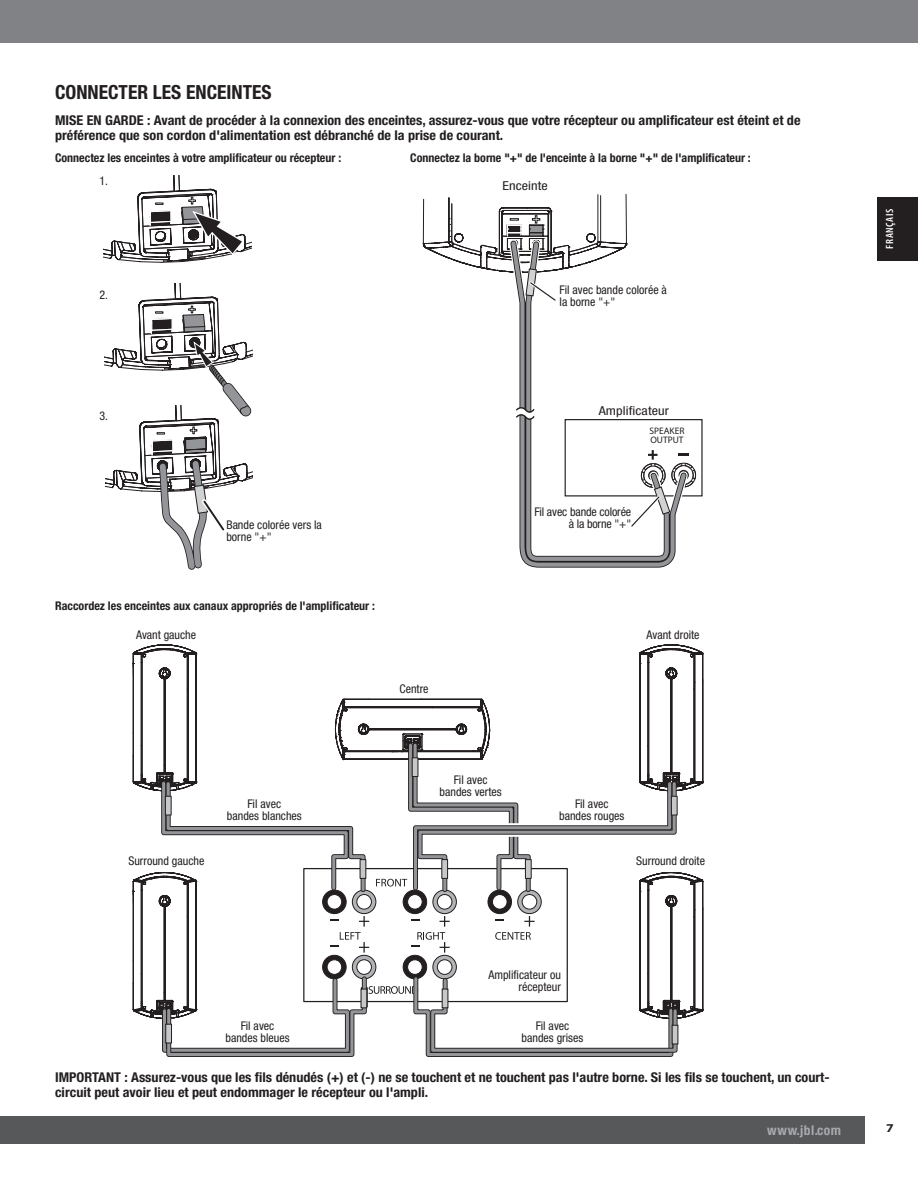
<style>
.page{position:relative;width:918px;height:1188px;background:#fff}
.page>*{position:absolute;margin:0;border:0;box-sizing:border-box;transform-origin:0 0}
.t1{font:700 condensed 19.5px "Helvetica Neue";color:#231f20}
.t2{font:700 condensed 13.5px/15px "Helvetica Neue";color:#231f20;scale:1.05 1}
.t3{font:700 condensed 13.5px "Helvetica Neue";letter-spacing:.04em;color:#a8a9ad}
.t4{font:condensed 12.3px "Helvetica Neue";letter-spacing:.005em;color:#231f20;scale:1.15 1}
.t5{font:condensed 12px/12px "Helvetica Neue";color:#231f20;text-align:center}
.t6{font:700 condensed 12px "Helvetica Neue";color:#231f20}
.t7{font:700 12px "Myriad Pro";color:#262324;scale:1.15 1}
.t8{font:600 condensed 10.5px "Myriad Pro";letter-spacing:.04em;color:#fff;scale:1.07 1}
.t9{font:700 condensed 9.45px/9.4px "Helvetica Neue LT Std";color:#231f20}
</style>
<div class="page">
<div style="left:0;top:1116px;width:864px;height:27px;background:#57585a"></div>
<div style="left:0;top:0;width:918px;height:43px;background:#808285"></div>
<div style="left:877px;top:197px;width:41px;height:64px;background:#231f20"></div>
<svg style="left:104px;top:176px;width:149px;height:394px"></svg>
<svg style="left:519px;top:243px;width:170px;height:325px"></svg>
<svg style="left:516px;top:406px;width:20px;height:16px"></svg>
<svg style="left:423px;top:194px;width:204px;height:110px"></svg>
<svg style="left:628px;top:450px;width:68px;height:80px"></svg>
<svg style="left:133px;top:645px;width:570px;height:412px"></svg>
<svg style="left:442px;top:989px;width:6px;height:19px"></svg>
<svg style="left:412px;top:758px;width:6px;height:19px"></svg>
<svg style="left:165px;top:796px;width:6px;height:19px"></svg>
<svg style="left:671px;top:796px;width:6px;height:19px"></svg>
<svg style="left:525px;top:859px;width:6px;height:20px"></svg>
<svg style="left:442px;top:859px;width:6px;height:20px"></svg>
<svg style="left:360px;top:859px;width:6px;height:20px"></svg>
<svg style="left:672px;top:1025px;width:6px;height:19px"></svg>
<h1 class="t1" style="left:55px;top:81px;width:22px">CONNE</h1>
<h1 class="t1" style="left:108px;top:81px;width:22px">CTER</h1>
<h1 class="t1" style="left:153px;top:81px;width:75px">LES ENCEINTES</h1>
<p class="t2" style="left:55px;top:113px;width:8px">MISE</p>
<p class="t2" style="left:87px;top:113px;width:34px">EN GARDE</p>
<p class="t2" style="left:55px;top:113px;width:712px;text-indent:92px">: Avant de procéder à la connexion des enceintes, assurez-vous que votre récepteur ou amplificateur est éteint et de préférence que son cordon d'alimentation est débranché de la prise de courant.</p>
<p class="t6" style="left:55px;top:151px;width:288px">Connectez les enceintes à votre amplificateur ou récepteur :</p>
<p class="t6" style="left:410px;top:151px;width:342px">Connectez la borne "+" de l'enceinte à la borne "+" de l'amplificateur :</p>
<p class="t5" style="left:99px;top:175px;width:10px">1.</p>
<p class="t4" style="left:502px;top:178px;width:41px">Enceinte</p>
<p class="t5" style="left:99px;top:288px;width:10px">2.</p>
<p class="t5" style="left:560px;top:284px;width:109px;text-align:left">Fil avec bande colorée à la borne "+"</p>
<p class="t5" style="left:99px;top:410px;width:10px">3.</p>
<p class="t5" style="left:226px;top:518px;width:97px;text-align:left">Bande colorée vers la borne "+"</p>
<p class="t6" style="left:55px;top:598px;width:321px">Raccordez les enceintes aux canaux appropriés de l'amplificateur :</p>
<p class="t5" style="left:136px;top:629px;width:62px">Avant gauche</p>
<p class="t5" style="left:400px;top:683px;width:31px">Centre</p>
<p class="t5" style="left:128px;top:855px;width:77px">Surround gauche</p>
<p class="t5" style="left:227px;top:798px;width:76px">Fil avec<br>bandes blanches</p>
<p class="t5" style="left:440px;top:774px;width:64px">Fil avec bandes vertes</p>
<p class="t4" style="left:599px;top:403px;width:62px">Amplificateur</p>
<p class="t9" style="left:650px;top:426px;width:36px">SPEAKER<br>OUTPUT</p>
<p class="t5" style="left:535px;top:505px;width:98px;text-align:right">Fil avec bande colorée à la borne "+"</p>
<p class="t5" style="left:647px;top:629px;width:55px">Avant droite</p>
<p class="t5" style="left:559px;top:798px;width:67px">Fil avec bandes rouges</p>
<p class="t5" style="left:636px;top:855px;width:70px">Surround droite</p>
<p class="t5" style="left:488px;top:969px;width:74px;text-align:right">Amplificateur ou récepteur</p>
<p class="t5" style="left:225px;top:1019px;width:66px">Fil avec bandes bleues</p>
<p class="t5" style="left:522px;top:1019px;width:63px">Fil avec bandes grises</p>
<p class="t2" style="left:55px;top:1069px;width:739px;text-indent:69px">: Assurez-vous que les fils dénudés (+) et (-) ne se touchent et ne touchent pas l'autre borne. Si les fils se touchent, un court&shy;circuit peut avoir lieu et peut endommager le récepteur ou l'ampli.</p>
<p class="t2" style="left:55px;top:1069px;width:8px">IMPORTANT</p>
<p class="t8" style="left:884px;top:249px;width:38px;rotate:-90deg">FRANÇAIS</p>
<p class="t3" style="left:767px;top:1122px;width:76px">www.jbl.com</p>
<p class="t7" style="left:886px;top:1120px;width:8px">7</p>
</div>
